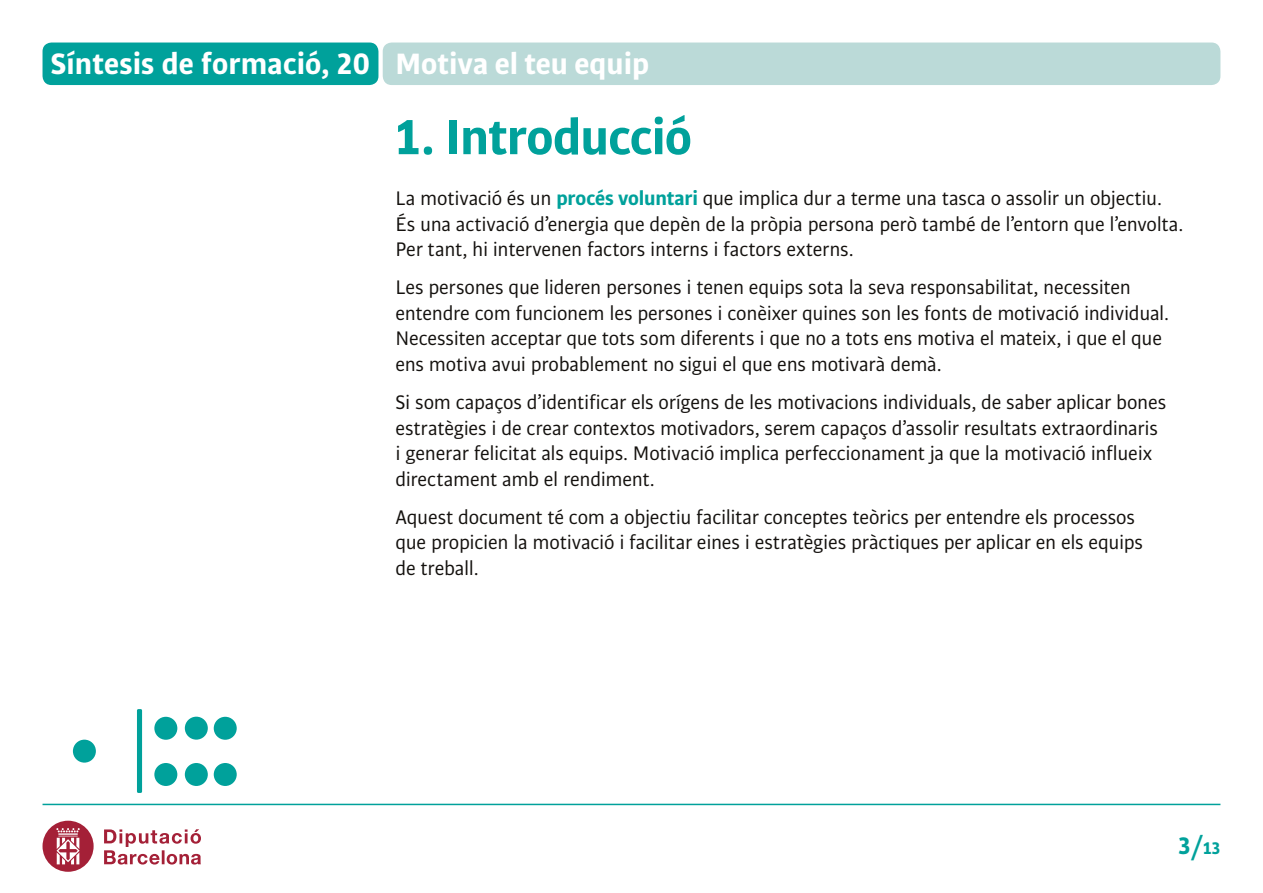
<style>
.page{position:relative;width:1263px;height:893px;background:#fff}
.page>*{position:absolute;margin:0;border:0;box-sizing:border-box;transform-origin:0 0}
.t1{font:700 52.5px "Bulo";letter-spacing:-.015em;color:#00a19b}
.t2{font:700 31.5px "Bulo";color:#fff}
.t3{font:700 25.5px "Bulo";color:#00a19b}
.t4{font:21px/25.5px "Bulo";letter-spacing:-.015em;color:#14110e}
.s1{font-weight:700;color:#00a19b}
.s2{font-size:18px}
</style>
<div class="page">
<svg style="left:104px;top:829px;width:97px;height:35px"></svg>
<svg style="left:43px;top:821px;width:51px;height:51px"></svg>
<hr style="left:43px;top:804px;width:1177px;height:1px;background:#00a19b">
<div style="left:43px;top:43px;width:335px;height:42px;background:#00a19b;border-radius:9px"></div>
<div style="left:383px;top:43px;width:837px;height:42px;background:#bbdad8;border-radius:9px"></div>
<div style="left:214px;top:763px;width:23px;height:23px;background:#00a19b;border-radius:50%"></div>
<div style="left:214px;top:717px;width:23px;height:23px;background:#00a19b;border-radius:50%"></div>
<div style="left:185px;top:763px;width:23px;height:23px;background:#00a19b;border-radius:50%"></div>
<div style="left:185px;top:717px;width:23px;height:23px;background:#00a19b;border-radius:50%"></div>
<div style="left:73px;top:740px;width:23px;height:23px;background:#00a19b;border-radius:50%"></div>
<div style="left:154px;top:763px;width:23px;height:23px;background:#00a19b;border-radius:50%"></div>
<div style="left:154px;top:717px;width:23px;height:23px;background:#00a19b;border-radius:50%"></div>
<div style="left:137px;top:709px;width:5px;height:84px;background:#00a19b;border-radius:2px"></div>
<h2 class="t2" style="left:51px;top:43px;width:600px">Síntesis de formació, 20 Motiva el teu equip</h2>
<h1 class="t1" style="left:395px;top:103px;width:298px">1. Introducció</h1>
<p class="t4" style="left:395px;top:185px;width:789px">La motivació és un <span class="s1">procés voluntari</span> que implica dur a terme una tasca o assolir un objectiu.<br>És una activació d’energia que depèn de la pròpia persona però també de l’entorn que l’envolta.<br>Per tant, hi intervenen factors interns i factors externs.</p>
<p class="t4" style="left:395px;top:274px;width:775px">Les persones que lideren persones i tenen equips sota la seva responsabilitat, necessiten entendre com funcionem les persones i conèixer quines son les fonts de motivació individual.<br>Necessiten acceptar que tots som diferents i que no a tots ens motiva el mateix, i que el que ens motiva avui probablement no sigui el que ens motivarà demà.</p>
<p class="t4" style="left:395px;top:389px;width:772px">Si som capaços d’identificar els orígens de les motivacions individuals, de saber aplicar bones estratègies i de crear contextos motivadors, serem capaços d’assolir resultats extraordinaris i generar felicitat als equips. Motivació implica perfeccionament ja que la motivació influeix directament amb el rendiment.</p>
<p class="t4" style="left:395px;top:504px;width:749px">Aquest document té com a objectiu facilitar conceptes teòrics per entendre els processos que propicien la motivació i facilitar eines i estratègies pràctiques per aplicar en els equips de treball.</p>
<p class="t3" style="left:1178px;top:829px;width:44px">3/<span class="s2">13</span></p>
</div>
